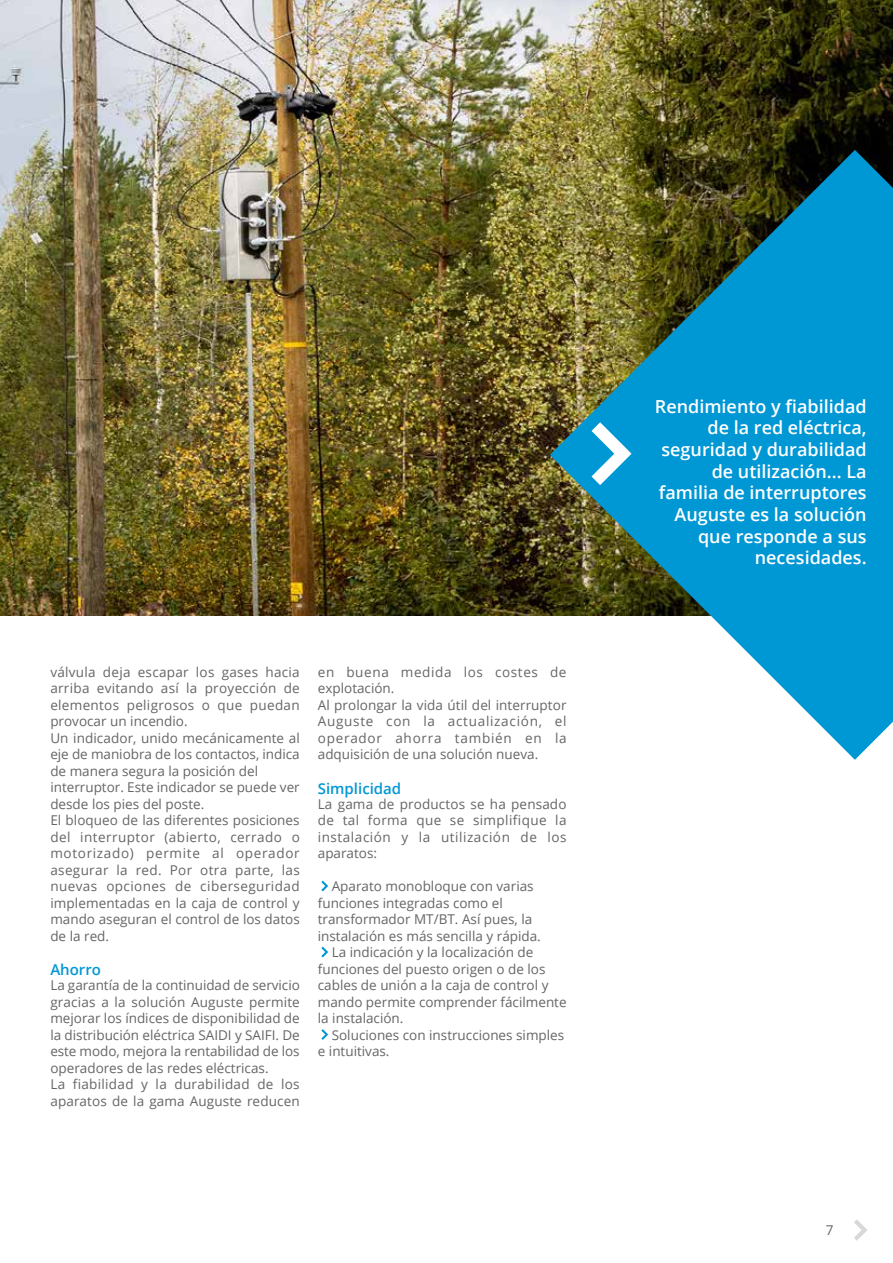
<style>
.page{position:relative;width:893px;height:1263px;background:#fff}
.page>*{position:absolute;margin:0;border:0;box-sizing:border-box;transform-origin:0 0}
.t1{font:600 18px/21.6px "Open Sans";color:#fff;text-align:right}
.t2{font:600 15px "Open Sans";color:#0097d5}
.t3{font:13.5px/16.5px "Open Sans";color:#646567}
</style>
<div class="page">
<svg style="left:854px;top:1219px;width:13px;height:22px"></svg>
<img style="left:0;top:0;width:893px;height:616px">
<svg style="left:550px;top:150px;width:343px;height:610px;fill:#0097d5"></svg>
<svg style="left:321px;top:880px;width:7px;height:11px"></svg>
<svg style="left:321px;top:946px;width:7px;height:11px"></svg>
<svg style="left:321px;top:1029px;width:7px;height:11px"></svg>
<svg style="left:591px;top:422px;width:41px;height:63px"></svg>
<p class="t3" style="left:50px;top:663px;width:251px">válvula deja escapar los gases hacia arriba evitando así la proyección de elementos peligrosos o que puedan provocar un incendio.<br>Un indicador, unido mecánicamente al eje de maniobra de los contactos, indica de manera segura la posición del interruptor. Este indicador se puede ver desde los pies del poste.<br>El bloqueo de las diferentes posiciones del interruptor (abierto, cerrado o motorizado) permite al operador asegurar la red. Por otra parte, las nuevas opciones de ciberseguridad implementadas en la caja de control y mando aseguran el control de los datos de la red.</p>
<p class="t2" style="left:50px;top:960px;width:52px">Ahorro</p>
<p class="t3" style="left:50px;top:977px;width:251px">La garantía de la continuidad de servicio gracias a la solución Auguste permite mejorar los índices de disponibilidad de la distribución eléctrica SAIDI y SAIFI. De este modo, mejora la rentabilidad de los operadores de las redes eléctricas.<br>La fiabilidad y la durabilidad de los aparatos de la gama Auguste reducen</p>
<p class="t3" style="left:318px;top:663px;width:250px">en buena medida los costes de explotación.<br>Al prolongar la vida útil del interruptor<br>Auguste con la actualización, el operador ahorra también en la adquisición de una solución nueva.</p>
<p class="t2" style="left:318px;top:778px;width:85px">Simplicidad</p>
<p class="t3" style="left:318px;top:795px;width:250px;text-align:justify">La gama de productos se ha pensado de tal forma que se simplifique la instalación y la utilización de los aparatos:</p>
<p class="t3" style="left:332px;top:878px;width:203px">Aparato monobloque con varias</p>
<p class="t3" style="left:318px;top:894px;width:186px">funciones integradas como el</p>
<p class="t3" style="left:318px;top:911px;width:216px">transformador MT/BT. Así pues, la</p>
<p class="t3" style="left:318px;top:927px;width:225px">instalación es más sencilla y rápida.</p>
<p class="t3" style="left:332px;top:944px;width:203px">La indicación y la localización de</p>
<p class="t3" style="left:318px;top:960px;width:229px">funciones del puesto origen o de los</p>
<p class="t3" style="left:318px;top:977px;width:232px">cables de unión a la caja de control y</p>
<p class="t3" style="left:318px;top:993px;width:250px">mando permite comprender fácilmente</p>
<p class="t3" style="left:318px;top:1010px;width:87px">la instalación.</p>
<p class="t3" style="left:332px;top:1026px;width:234px">Soluciones con instrucciones simples</p>
<p class="t3" style="left:318px;top:1043px;width:73px">e intuitivas.</p>
<h1 class="t1" style="left:655px;top:395px;width:213px">Rendimiento y fiabilidad de la red eléctrica, seguridad y durabilidad de utilización... La familia de interruptores<br>Auguste es la solución que responde a sus necesidades.</h1>
<p class="t3" style="left:826px;top:1221px;width:9px">7</p>
</div>
